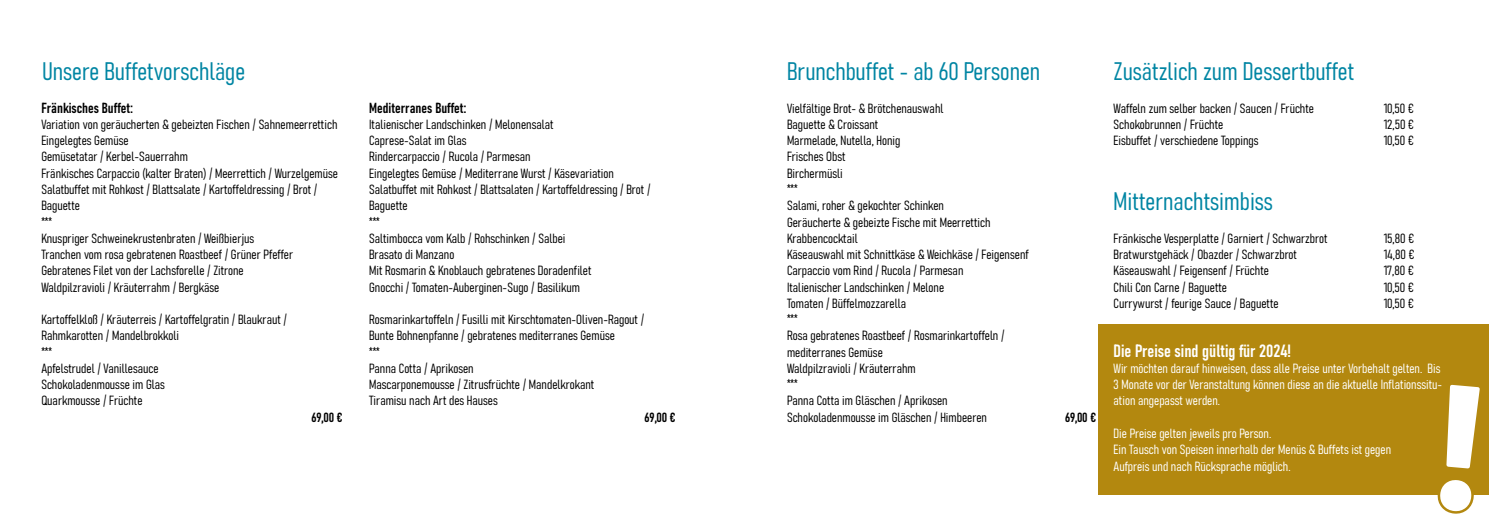
<style>
.page{position:relative;width:1489px;height:525px;background:#fff}
.page>*{position:absolute;margin:0;border:0;box-sizing:border-box;transform-origin:0 0}
.t1{font:25px "Bahnschrift";color:#0085a3}
.t2{font:17.5px "Bahnschrift";color:#fff}
.t3{font:14.38px "Bahnschrift";color:#000}
.t4{font:13.12px/16.2px "Bahnschrift";color:#000}
.t5{font:13.12px/16.2px "Bahnschrift";color:#fff}
</style>
<div class="page">
<div style="left:1098px;top:324px;width:390px;height:170px;background:#b3880f"></div>
<svg style="left:1435px;top:384px;width:48px;height:130px"></svg>
<h1 class="t1" style="left:43px;top:52px;width:204px">Unsere Buffetvorschläge</h1>
<p class="t3" style="left:41px;top:97px;width:93px">Fränkisches Buffet:</p>
<p class="t4" style="left:41px;top:115px;width:298px">Variation von geräucherten &amp; gebeizten Fischen / Sahnemeerrettich Eingelegtes Gemüse<br>Gemüsetatar / Kerbel-Sauerrahm<br>Fränkisches Carpaccio (kalter Braten) / Meerrettich / Wurzelgemüse Salatbuffet mit Rohkost / Blattsalate / Kartoffeldressing / Brot / Baguette<br>***<br>Knuspriger Schweinekrustenbraten / Weißbierjus<br>Tranchen vom rosa gebratenen Roastbeef / Grüner Pfeffer Gebratenes Filet von der Lachsforelle / Zitrone<br>Waldpilzravioli / Kräuterrahm / Bergkäse</p>
<p class="t4" style="left:41px;top:310px;width:247px">Kartoffelkloß / Kräuterreis / Kartoffelgratin / Blaukraut /<br>Rahmkarotten / Mandelbrokkoli<br>***<br>Apfelstrudel / Vanillesauce<br>Schokoladenmousse im Glas<br>Quarkmousse / Früchte</p>
<p class="t4" style="left:311px;top:408px;width:32px">69,00 €</p>
<p class="t3" style="left:369px;top:97px;width:98px">Mediterranes Buffet:</p>
<p class="t4" style="left:369px;top:115px;width:283px">Italienischer Landschinken / Melonensalat<br>Caprese-Salat im Glas<br>Rindercarpaccio / Rucola / Parmesan<br>Eingelegtes Gemüse / Mediterrane Wurst / Käsevariation Salatbuffet mit Rohkost / Blattsalaten / Kartoffeldressing / Brot / Baguette<br>***<br>Saltimbocca vom Kalb / Rohschinken / Salbei<br>Brasato di Manzano<br>Mit Rosmarin &amp; Knoblauch gebratenes Doradenfilet<br>Gnocchi / Tomaten-Auberginen-Sugo / Basilikum</p>
<p class="t4" style="left:369px;top:310px;width:277px">Rosmarinkartoffeln / Fusilli mit Kirschtomaten-Oliven-Ragout / Bunte Bohnenpfanne / gebratenes mediterranes Gemüse<br>***<br>Panna Cotta / Aprikosen<br>Mascarponemousse / Zitrusfrüchte / Mandelkrokant<br>Tiramisu nach Art des Hauses</p>
<p class="t4" style="left:644px;top:408px;width:32px">69,00 €</p>
<h1 class="t1" style="left:787px;top:52px;width:255px">Brunchbuffet - ab 60 Personen</h1>
<p class="t4" style="left:787px;top:99px;width:243px">Vielfältige Brot- &amp; Brötchenauswahl<br>Baguette &amp; Croissant<br>Marmelade, Nutella, Honig<br>Frisches Obst<br>Birchermüsli<br>***<br>Salami, roher &amp; gekochter Schinken<br>Geräucherte &amp; gebeizte Fische mit Meerrettich<br>Krabbencocktail<br>Käseauswahl mit Schnittkäse &amp; Weichkäse / Feigensenf<br>Carpaccio vom Rind / Rucola / Parmesan<br>Italienischer Landschinken / Melone<br>Tomaten / Büffelmozzarella<br>***<br>Rosa gebratenes Roastbeef / Rosmarinkartoffeln / mediterranes Gemüse<br>Waldpilzravioli / Kräuterrahm<br>***<br>Panna Cotta im Gläschen / Aprikosen<br>Schokoladenmousse im Gläschen / Himbeeren</p>
<p class="t4" style="left:1065px;top:408px;width:32px">69,00 €</p>
<h1 class="t1" style="left:1113px;top:52px;width:242px">Zusätzlich zum Dessertbuffet</h1>
<p class="t4" style="left:1113px;top:99px;width:202px">Waffeln zum selber backen / Saucen / Früchte</p>
<p class="t4" style="left:1383px;top:99px;width:31px">10,50 €</p>
<p class="t4" style="left:1113px;top:115px;width:111px">Schokobrunnen / Früchte</p>
<p class="t4" style="left:1383px;top:115px;width:32px">12,50 €</p>
<p class="t4" style="left:1113px;top:131px;width:146px">Eisbuffet / verschiedene Toppings</p>
<p class="t4" style="left:1383px;top:131px;width:31px">10,50 €</p>
<h1 class="t1" style="left:1113px;top:182px;width:161px">Mitternachtsimbiss</h1>
<p class="t4" style="left:1113px;top:229px;width:215px">Fränkische Vesperplatte / Garniert / Schwarzbrot</p>
<p class="t4" style="left:1383px;top:229px;width:32px">15,80 €</p>
<p class="t4" style="left:1113px;top:245px;width:185px">Bratwurstgehäck / Obazder / Schwarzbrot</p>
<p class="t4" style="left:1383px;top:245px;width:32px">14,80 €</p>
<p class="t4" style="left:1113px;top:261px;width:157px">Käseauswahl / Feigensenf / Früchte</p>
<p class="t4" style="left:1383px;top:261px;width:31px">17,80 €</p>
<p class="t4" style="left:1113px;top:278px;width:115px">Chili Con Carne / Baguette</p>
<p class="t4" style="left:1383px;top:278px;width:31px">10,50 €</p>
<p class="t4" style="left:1113px;top:294px;width:166px">Currywurst / feurige Sauce / Baguette</p>
<p class="t4" style="left:1383px;top:294px;width:31px">10,50 €</p>
<h2 class="t2" style="left:1113px;top:337px;width:179px">Die Preise sind gültig für 2024!</h2>
<p class="t5" style="left:1113px;top:359px;width:330px">Wir möchten darauf hinweisen, dass alle Preise unter Vorbehalt gelten. Bis<br>3 Monate vor der Veranstaltung können diese an die aktuelle Inflationssitu&shy;ation angepasst werden.</p>
<p class="t5" style="left:1113px;top:424px;width:279px">Die Preise gelten jeweils pro Person.<br>Ein Tausch von Speisen innerhalb der Menüs &amp; Buffets ist gegen<br>Aufpreis und nach Rücksprache möglich.</p>
</div>
